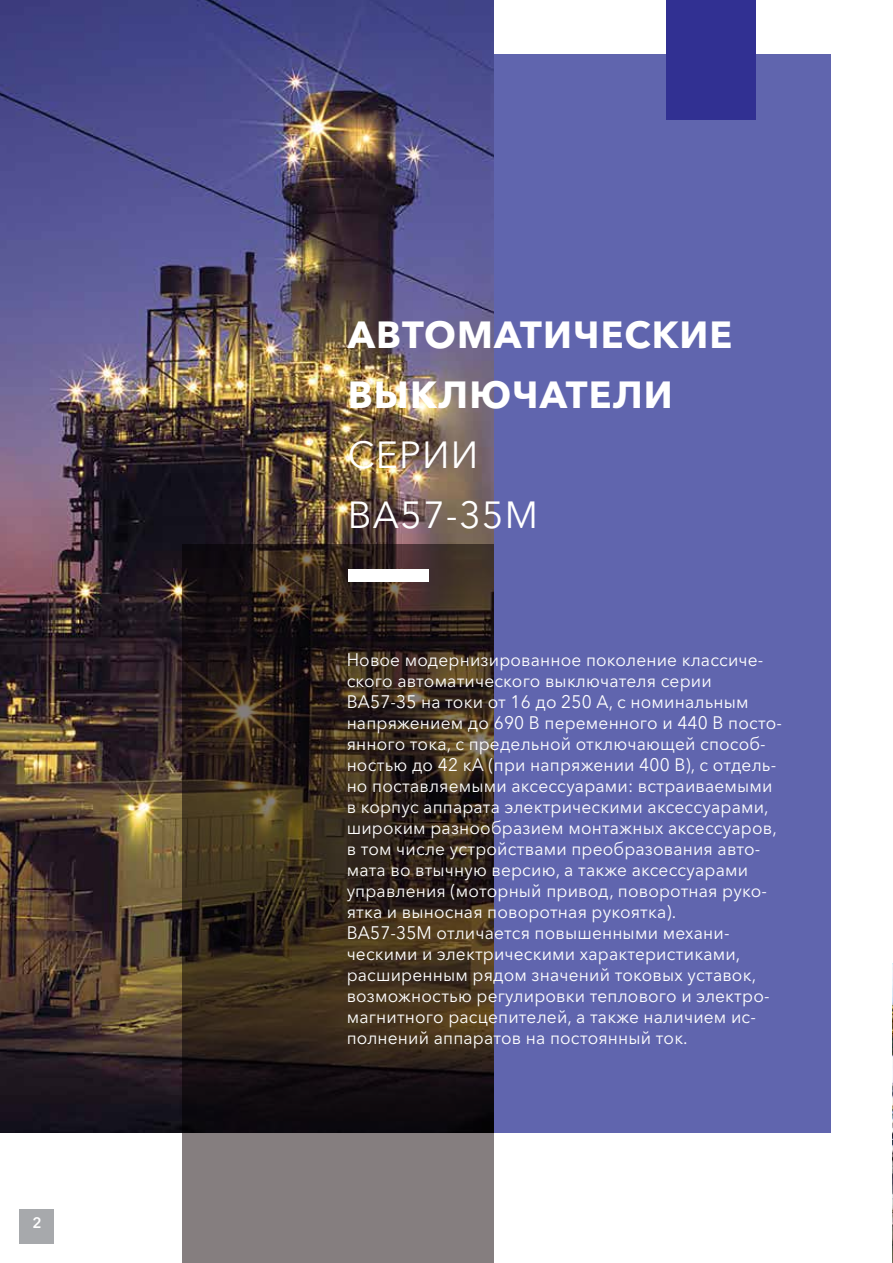
<style>
.page{position:relative;width:893px;height:1263px;background:#fff}
.page>*{position:absolute;margin:0;border:0;box-sizing:border-box;transform-origin:0 0}
.t1{font:700 37.5px/60px "Avenir Next Cyr";letter-spacing:.03em;color:#fff}
.t2{font:37.5px/60px "Avenir Next Cyr";letter-spacing:.03em;color:#fff}
.t3{font:18px/21px "Avenir Next Cyr";letter-spacing:.01em;color:#fff;scale:.96 1}
.t4{font:600 15px "Avenir Next Cyr";color:#fff}
</style>
<div class="page">
<div style="left:63px;top:54px;width:768px;height:1078px;background:#6065ae"></div>
<div style="left:666px;top:0;width:89px;height:119px;background:#313092"></div>
<img style="left:0;top:0;width:493px;height:1132px">
<svg style="left:182px;top:544px;width:311px;height:719px;background:#40352c"></svg>
<div style="left:20px;top:1209px;width:34px;height:34px;background:#a7a9ac"></div>
<img style="left:892px;top:963px;width:1px;height:300px">
<div style="left:348px;top:569px;width:81px;height:12px;background:#fff"></div>
<p class="t4" style="left:32px;top:1214px;width:11px">2</p>
<h1 class="t1" style="left:348px;top:304px;width:386px">АВТОМАТИЧЕСКИЕ<br>ВЫКЛЮЧАТЕЛИ</h1>
<h1 class="t2" style="left:348px;top:425px;width:192px">СЕРИИ<br>ВА57-35М</h1>
<p class="t3" style="left:347px;top:649px;width:455px">Новое модернизированное поколение классиче&shy;ского автоматического выключателя серии ВА57-35 на токи от 16 до 250 А, с номинальным напряжением до 690 В переменного и 440 В посто&shy;янного тока, с предельной отключающей способ&shy;ностью до 42 кА (при напряжении 400 В), с отдель&shy;но поставляемыми аксессуарами: встраиваемыми в корпус аппарата электрическими аксессуарами, широким разнообразием монтажных аксессуаров, в том числе устройствами преобразования авто&shy;мата во втычную версию, а также аксессуарами управления (моторный привод, поворотная руко&shy;ятка и выносная поворотная рукоятка).<br>ВА57-35М отличается повышенными механи&shy;ческими и электрическими характеристиками, расширенным рядом значений токовых уставок, возможностью регулировки теплового и электро&shy;магнитного расцепителей, а также наличием ис&shy;полнений аппаратов на постоянный ток.</p>
</div>
